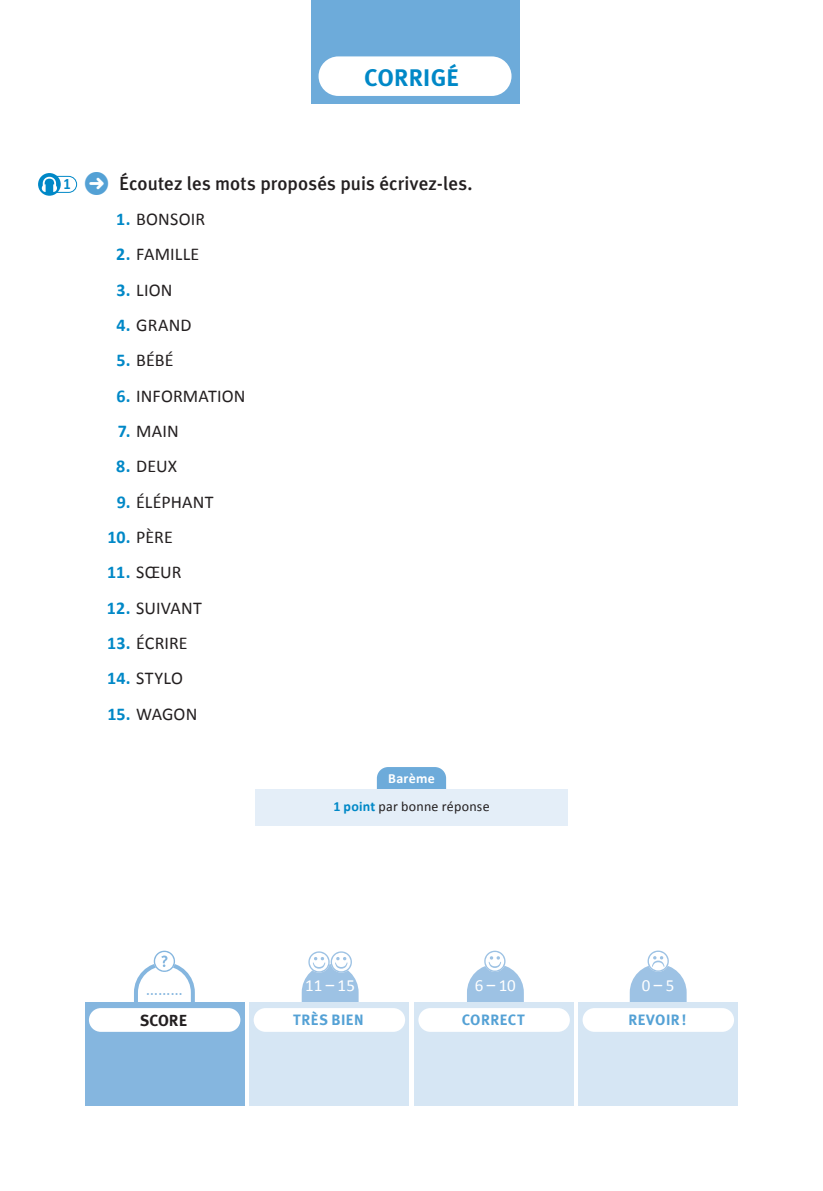
<style>
.page{position:relative;width:823px;height:1191px;background:#fff}
.page>*{position:absolute;margin:0;border:0;box-sizing:border-box;transform-origin:0 0}
.t1{font:700 24px "Meta Pro";letter-spacing:.01em;color:#0088c7}
.t2{font:500 19px "Meta Plus";letter-spacing:.005em;color:#231f20}
.t3{font:18px "Calibri";letter-spacing:.005em;color:#231f20}
.t4{font:18px "Calibri";color:#85b6df}
.t5{font:17px "Calibri";color:#fff}
.t6{font:700 16px "Meta Plus";letter-spacing:.005em;color:#231f20}
.t7{font:700 16px "Calibri";color:#0088c7;scale:.9 1}
.t8{font:700 15px "Meta Pro";letter-spacing:.03em;color:#54a1d5}
.t9{font:14px/28.2px "Calibri";letter-spacing:.015em;color:#231f20;text-align:center}
.s1{font-family:"Web Hosting Hub Glyphs";font-weight:400;font-size:23px;color:#54a1d5}
.s2{font-weight:700;color:#0088c7}
.s3{font-weight:700;color:#fff}
</style>
<div class="page">
<div style="left:301px;top:964px;width:57px;height:79px;background:#9dc2e4;border-radius:28px"></div>
<div style="left:134px;top:962px;width:61px;height:83px;border:4px solid #85b6df;border-radius:28px"></div>
<div style="left:466px;top:964px;width:57px;height:79px;background:#9dc2e4;border-radius:28px"></div>
<div style="left:629px;top:964px;width:57px;height:79px;background:#9dc2e4;border-radius:28px"></div>
<div style="left:85px;top:1002px;width:159px;height:104px;background:#85b6df"></div>
<div style="left:250px;top:1002px;width:158px;height:104px;background:#d6e6f4"></div>
<div style="left:414px;top:1002px;width:159px;height:104px;background:#d6e6f4"></div>
<div style="left:578px;top:1002px;width:159px;height:104px;background:#d6e6f4"></div>
<div style="left:89px;top:1008px;width:151px;height:23px;background:#fff;border-radius:12px"></div>
<div style="left:253px;top:1008px;width:152px;height:23px;background:#fff;border-radius:12px"></div>
<div style="left:418px;top:1008px;width:151px;height:23px;background:#fff;border-radius:12px"></div>
<div style="left:582px;top:1008px;width:151px;height:23px;background:#fff;border-radius:12px"></div>
<svg style="left:647px;top:950px;width:21px;height:21px"></svg>
<svg style="left:484px;top:950px;width:21px;height:22px"></svg>
<svg style="left:308px;top:951px;width:44px;height:21px"></svg>
<svg style="left:154px;top:950px;width:21px;height:22px"></svg>
<div style="left:310px;top:0;width:209px;height:103px;background:#6dabda"></div>
<div style="left:318px;top:56px;width:193px;height:40px;background:#fff;border-radius:20px"></div>
<div style="left:376px;top:767px;width:70px;height:22px;background:#6dabda"></div>
<div style="left:255px;top:789px;width:312px;height:37px;background:#e4eef8"></div>
<svg style="left:38px;top:173px;width:23px;height:23px"></svg>
<svg style="left:42px;top:175px;width:36px;height:18px"></svg>
<h1 class="t1" style="left:364px;top:59px;width:96px">CORRIGÉ</h1>
<p class="t7" style="left:63px;top:174px;width:10px">1</p>
<p class="t2" style="left:85px;top:172px;width:388px"><span class="s1">Š</span> Écoutez les mots proposés puis écrivez-les.</p>
<p class="t3" style="left:116px;top:207px;width:90px"><span class="s2">1.</span> BONSOIR</p>
<p class="t3" style="left:116px;top:243px;width:85px"><span class="s2">2.</span> FAMILLE</p>
<p class="t3" style="left:116px;top:278px;width:57px"><span class="s2">3.</span> LION</p>
<p class="t3" style="left:116px;top:313px;width:76px"><span class="s2">4.</span> GRAND</p>
<p class="t3" style="left:116px;top:349px;width:58px"><span class="s2">5.</span> BÉBÉ</p>
<p class="t3" style="left:116px;top:384px;width:131px"><span class="s2">6.</span> INFORMATION</p>
<p class="t3" style="left:118px;top:419px;width:62px"><span class="s2">7.</span> MAIN</p>
<p class="t3" style="left:116px;top:455px;width:62px"><span class="s2">8.</span> DEUX</p>
<p class="t3" style="left:117px;top:490px;width:98px"><span class="s2">9.</span> ÉLÉPHANT</p>
<p class="t3" style="left:107px;top:525px;width:67px"><span class="s2">10.</span> PÈRE</p>
<p class="t3" style="left:107px;top:561px;width:76px"><span class="s2">11.</span> SŒUR</p>
<p class="t3" style="left:107px;top:596px;width:96px"><span class="s2">12.</span> SUIVANT</p>
<p class="t3" style="left:107px;top:631px;width:82px"><span class="s2">13.</span> ÉCRIRE</p>
<p class="t3" style="left:107px;top:667px;width:77px"><span class="s2">14.</span> STYLO</p>
<p class="t3" style="left:107px;top:702px;width:91px"><span class="s2">15.</span> WAGON</p>
<p class="t9" style="left:333px;top:764px;width:158px"><span class="s3">Barème<br></span><span class="s2">1 point</span> par bonne réponse</p>
<p class="t4" style="left:146px;top:977px;width:39px">………</p>
<p class="t5" style="left:305px;top:974px;width:51px">11 – 15</p>
<p class="t5" style="left:474px;top:974px;width:43px">6 – 10</p>
<p class="t5" style="left:641px;top:974px;width:34px">0 – 5</p>
<p class="t6" style="left:140px;top:1010px;width:49px">SCORE</p>
<p class="t8" style="left:293px;top:1008px;width:72px">TRÈS BIEN</p>
<p class="t8" style="left:461px;top:1008px;width:64px">CORRECT</p>
<p class="t8" style="left:628px;top:1008px;width:59px">REVOIR!</p>
</div>
